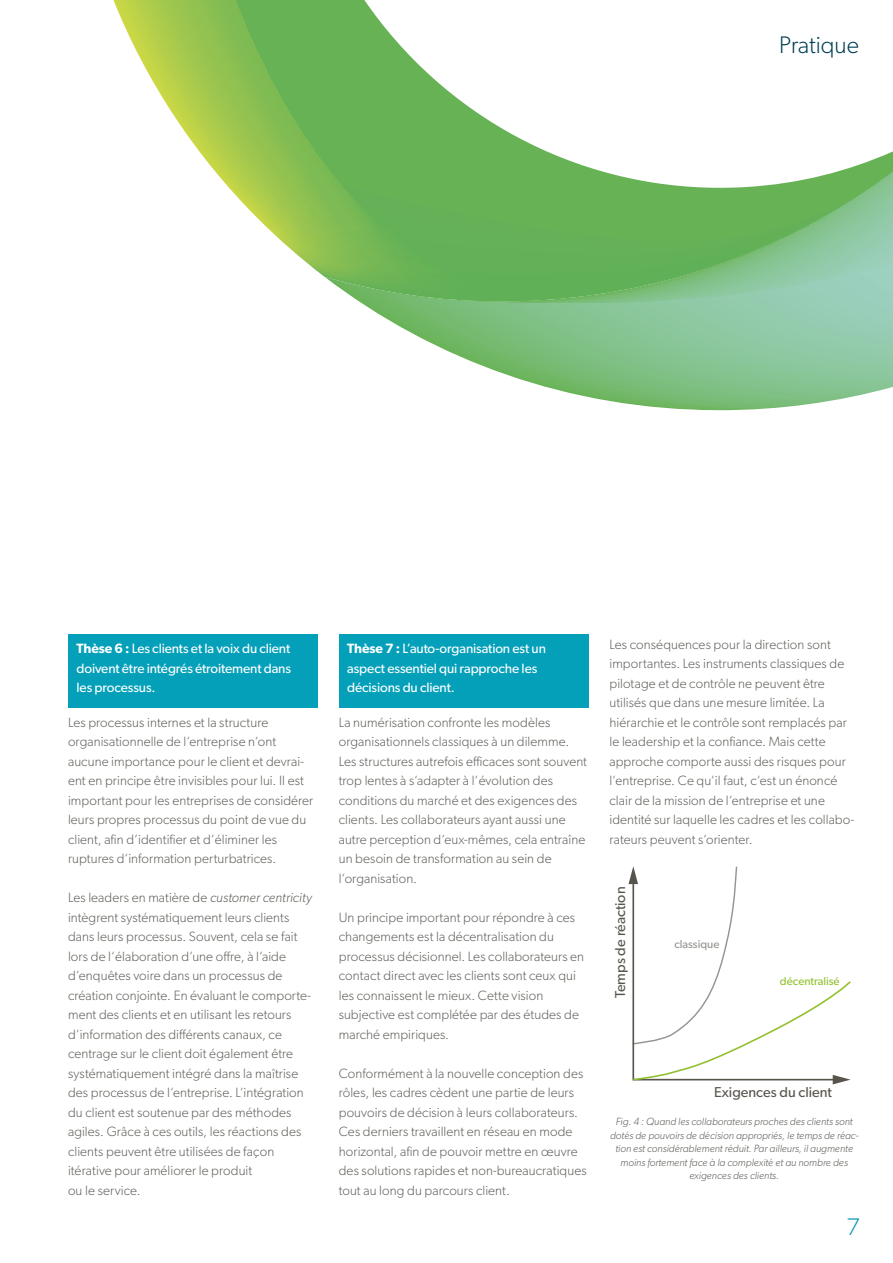
<style>
.page{position:relative;width:893px;height:1263px;background:#fff}
.page>*{position:absolute;margin:0;border:0;box-sizing:border-box;transform-origin:0 0}
.t1{font:300 24px "Gibson";color:#003f54}
.t2{font:300 24px "Gibson";color:#0094b4}
.t3{font:14.4px "Gibson";color:#57544b}
.t4{font:300 13.5px/19.5px "Gibson";letter-spacing:.005em;color:#615f5a}
.t5{font:13.5px/19.5px "Gibson";letter-spacing:-.01em;color:#fff;text-align:justify}
.t6{font:11.55px "Gibson";color:#92c030}
.t7{font:11.55px "Gibson";color:#959490}
.t8{font:italic 300 10.5px/13.5px "Gibson";color:#615f5a;text-align:center}
.s1{font-weight:600}
.s2{font-style:italic}
</style>
<div class="page">
<svg style="left:113px;top:0;width:780px;height:277px"></svg>
<svg style="left:483px;top:0;width:410px;height:152px"></svg>
<svg style="left:325px;top:171px;width:568px;height:239px;background:#8cc58a"></svg>
<div style="left:68px;top:634px;width:249px;height:73px;background:#04a0b9"></div>
<div style="left:339px;top:634px;width:249px;height:73px;background:#04a0b9"></div>
<svg style="left:628px;top:866px;width:223px;height:218px"></svg>
<h1 class="t1" style="left:779px;top:30px;width:81px">Pratique</h1>
<p class="t5" style="left:77px;top:639px;width:216px"><span class="s1">Thèse 6 :</span> Les clients et la voix du client doivent être intégrés étroitement dans les processus.</p>
<p class="t4" style="left:68px;top:712px;width:247px">Les processus internes et la structure organisationnelle de l‘entreprise n‘ont aucune importance pour le client et devrai&shy;ent en principe être invisibles pour lui. Il est important pour les entreprises de considérer leurs propres processus du point de vue du client, afin d‘identifier et d‘éliminer les ruptures d‘information perturbatrices.</p>
<p class="t4" style="left:68px;top:888px;width:245px">Les leaders en matière de <span class="s2">customer centricity </span>intègrent systématiquement leurs clients dans leurs processus. Souvent, cela se fait lors de l‘élaboration d‘une offre, à l‘aide d‘enquêtes voire dans un processus de création conjointe. En évaluant le comporte&shy;ment des clients et en utilisant les retours d‘information des différents canaux, ce centrage sur le client doit également être systématiquement intégré dans la maîtrise des processus de l‘entreprise. L‘intégration du client est soutenue par des méthodes agiles. Grâce à ces outils, les réactions des clients peuvent être utilisées de façon itérative pour améliorer le produit<br>ou le service.</p>
<p class="t5" style="left:347px;top:638px;width:200px;text-align:left"><span class="s1">Thèse 7 :</span> L’auto-organisation est un aspect essentiel qui rapproche les décisions du client.</p>
<p class="t4" style="left:339px;top:712px;width:250px">La numérisation confronte les modèles organisationnels classiques à un dilemme.<br>Les structures autrefois efficaces sont souvent trop lentes à s‘adapter à l‘évolution des conditions du marché et des exigences des clients. Les collaborateurs ayant aussi une autre perception d‘eux-mêmes, cela entraîne un besoin de transformation au sein de l‘organisation.</p>
<p class="t4" style="left:339px;top:907px;width:247px">Un principe important pour répondre à ces changements est la décentralisation du processus décisionnel. Les collaborateurs en contact direct avec les clients sont ceux qui les connaissent le mieux. Cette vision subjective est complétée par des études de marché empiriques.</p>
<p class="t4" style="left:339px;top:1063px;width:249px">Conformément à la nouvelle conception des rôles, les cadres cèdent une partie de leurs pouvoirs de décision à leurs collaborateurs.<br>Ces derniers travaillent en réseau en mode horizontal, afin de pouvoir mettre en œuvre des solutions rapides et non-bureaucratiques tout au long du parcours client.</p>
<p class="t4" style="left:609px;top:634px;width:246px">Les conséquences pour la direction sont importantes. Les instruments classiques de pilotage et de contrôle ne peuvent être utilisés que dans une mesure limitée. La hiérarchie et le contrôle sont remplacés par le leadership et la confiance. Mais cette approche comporte aussi des risques pour l‘entreprise. Ce qu‘il faut, c‘est un énoncé clair de la mission de l‘entreprise et une identité sur laquelle les cadres et les collabo&shy;rateurs peuvent s‘orienter.</p>
<p class="t3" style="left:611px;top:997px;width:112px;rotate:-90deg">Temps de réaction</p>
<p class="t7" style="left:674px;top:937px;width:46px">classique</p>
<p class="t6" style="left:780px;top:974px;width:61px">décentralisé</p>
<p class="t3" style="left:714px;top:1083px;width:119px">Exigences du client</p>
<p class="t8" style="left:610px;top:1115px;width:250px">Fig. 4 : Quand les collaborateurs proches des clients sont dotés de pouvoirs de décision appropriés, le temps de réac&shy;tion est considérablement réduit. Par ailleurs, il augmente moins fortement face à la complexité et au nombre des exigences des clients.</p>
<h1 class="t2" style="left:847px;top:1213px;width:15px">7</h1>
</div>
